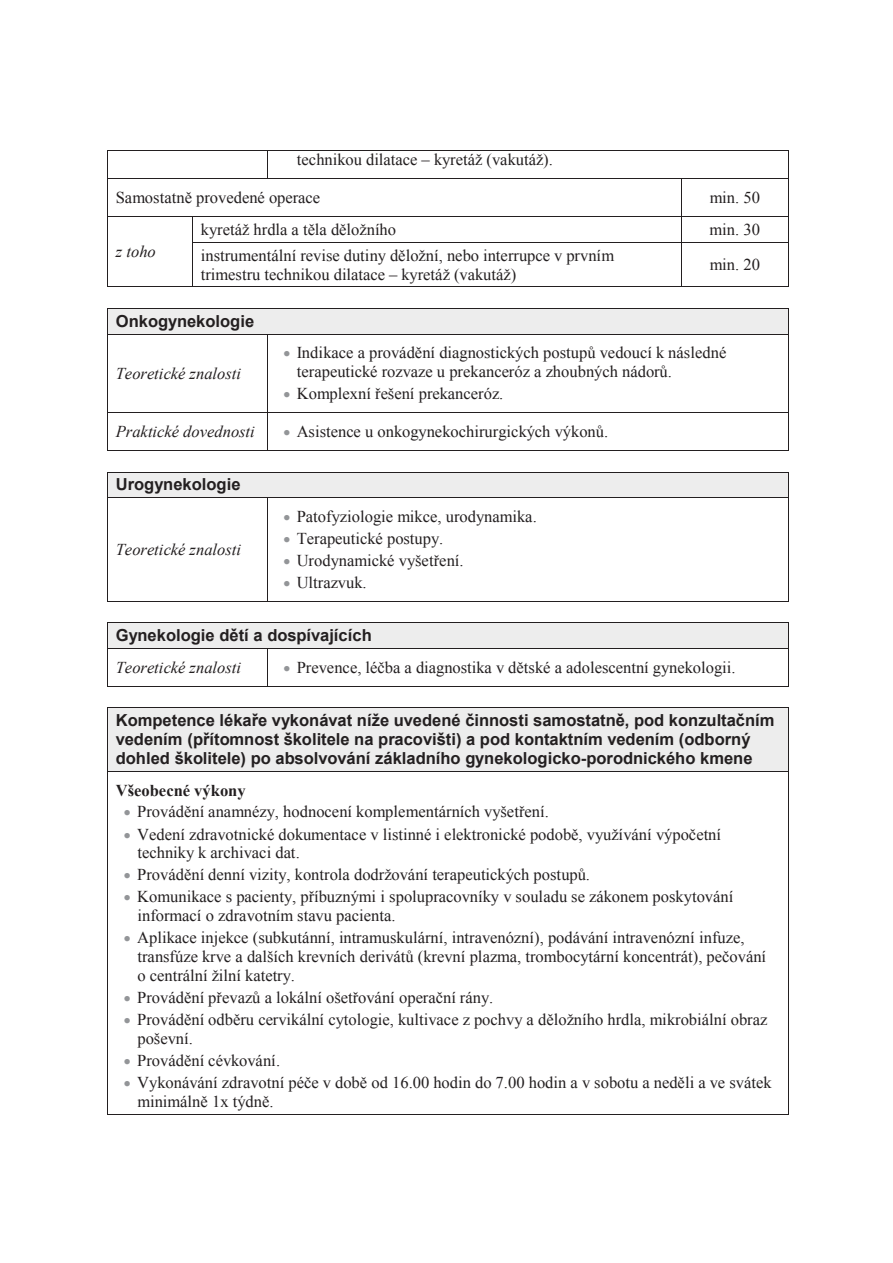
<style>
.page{position:relative;width:893px;height:1263px;background:#fff}
.page>*{position:absolute;margin:0;border:0;box-sizing:border-box;transform-origin:0 0}
.t1{font:16.5px/18.9px "Times New Roman";color:#231f20}
.t2{font:700 16.5px/18.9px "Arial";color:#231f20}
.t3{font:italic 16.5px "Times New Roman";color:#231f20}
.t4{font:700 16.5px "Times New Roman";color:#231f20}
.s1{color:#939598}
</style>
<div class="page">
<hr style="left:108px;top:150px;width:159px;height:1px;background:#231f20">
<hr style="left:268px;top:150px;width:520px;height:1px;background:#231f20">
<svg style="left:107px;top:150px;width:1px;height:29px"></svg>
<hr style="left:108px;top:178px;width:159px;height:1px;background:#231f20">
<svg style="left:267px;top:150px;width:1px;height:29px"></svg>
<hr style="left:268px;top:178px;width:414px;height:1px;background:#231f20">
<hr style="left:682px;top:178px;width:106px;height:1px;background:#231f20">
<svg style="left:788px;top:150px;width:1px;height:29px"></svg>
<hr style="left:107px;top:179px;width:1px;height:37px;background:#231f20">
<hr style="left:682px;top:179px;width:1px;height:37px;background:#231f20">
<hr style="left:788px;top:179px;width:1px;height:37px;background:#231f20">
<hr style="left:108px;top:216px;width:84px;height:1px;background:#231f20">
<hr style="left:193px;top:216px;width:489px;height:1px;background:#231f20">
<hr style="left:682px;top:216px;width:106px;height:1px;background:#231f20">
<svg style="left:107px;top:216px;width:1px;height:27px"></svg>
<svg style="left:192px;top:216px;width:1px;height:27px"></svg>
<hr style="left:193px;top:242px;width:489px;height:1px;background:#231f20">
<hr style="left:682px;top:242px;width:106px;height:1px;background:#231f20">
<svg style="left:788px;top:216px;width:1px;height:27px"></svg>
<hr style="left:107px;top:243px;width:1px;height:44px;background:#231f20">
<hr style="left:108px;top:287px;width:84px;height:1px;background:#231f20">
<hr style="left:192px;top:243px;width:1px;height:44px;background:#231f20">
<hr style="left:193px;top:287px;width:489px;height:1px;background:#231f20">
<hr style="left:682px;top:243px;width:1px;height:44px;background:#231f20">
<hr style="left:682px;top:287px;width:106px;height:1px;background:#231f20">
<hr style="left:788px;top:243px;width:1px;height:44px;background:#231f20">
<div style="left:108px;top:309px;width:680px;height:25px;background:#ededed"></div>
<hr style="left:108px;top:308px;width:680px;height:1px;background:#231f20">
<svg style="left:107px;top:308px;width:1px;height:26px"></svg>
<hr style="left:108px;top:334px;width:159px;height:1px;background:#231f20">
<hr style="left:268px;top:334px;width:520px;height:1px;background:#231f20">
<svg style="left:788px;top:308px;width:1px;height:26px"></svg>
<hr style="left:107px;top:334px;width:1px;height:78px;background:#231f20">
<hr style="left:267px;top:334px;width:1px;height:78px;background:#231f20">
<hr style="left:788px;top:334px;width:1px;height:78px;background:#231f20">
<hr style="left:108px;top:412px;width:159px;height:1px;background:#231f20">
<hr style="left:268px;top:412px;width:520px;height:1px;background:#231f20">
<hr style="left:107px;top:413px;width:1px;height:37px;background:#231f20">
<hr style="left:108px;top:450px;width:159px;height:1px;background:#231f20">
<hr style="left:267px;top:413px;width:1px;height:37px;background:#231f20">
<hr style="left:268px;top:450px;width:520px;height:1px;background:#231f20">
<hr style="left:788px;top:413px;width:1px;height:37px;background:#231f20">
<div style="left:108px;top:472px;width:680px;height:25px;background:#ededed"></div>
<hr style="left:108px;top:472px;width:680px;height:1px;background:#231f20">
<svg style="left:107px;top:472px;width:1px;height:26px"></svg>
<hr style="left:108px;top:497px;width:159px;height:1px;background:#231f20">
<hr style="left:268px;top:497px;width:520px;height:1px;background:#231f20">
<svg style="left:788px;top:472px;width:1px;height:26px"></svg>
<hr style="left:107px;top:498px;width:1px;height:103px;background:#231f20">
<hr style="left:108px;top:601px;width:159px;height:1px;background:#231f20">
<hr style="left:267px;top:498px;width:1px;height:103px;background:#231f20">
<hr style="left:268px;top:601px;width:520px;height:1px;background:#231f20">
<hr style="left:788px;top:498px;width:1px;height:103px;background:#231f20">
<div style="left:108px;top:623px;width:680px;height:25px;background:#ededed"></div>
<hr style="left:108px;top:622px;width:680px;height:1px;background:#231f20">
<svg style="left:107px;top:622px;width:1px;height:27px"></svg>
<hr style="left:108px;top:648px;width:159px;height:1px;background:#231f20">
<hr style="left:268px;top:648px;width:520px;height:1px;background:#231f20">
<svg style="left:788px;top:622px;width:1px;height:27px"></svg>
<hr style="left:107px;top:649px;width:1px;height:37px;background:#231f20">
<hr style="left:108px;top:686px;width:159px;height:1px;background:#231f20">
<hr style="left:267px;top:649px;width:1px;height:37px;background:#231f20">
<hr style="left:268px;top:686px;width:520px;height:1px;background:#231f20">
<hr style="left:788px;top:649px;width:1px;height:37px;background:#231f20">
<div style="left:108px;top:708px;width:680px;height:63px;background:#ededed"></div>
<hr style="left:108px;top:707px;width:680px;height:1px;background:#231f20">
<hr style="left:107px;top:708px;width:1px;height:63px;background:#231f20">
<hr style="left:788px;top:708px;width:1px;height:63px;background:#231f20">
<hr style="left:108px;top:771px;width:680px;height:1px;background:#231f20">
<hr style="left:107px;top:771px;width:1px;height:343px;background:#231f20">
<hr style="left:108px;top:1114px;width:680px;height:1px;background:#231f20">
<hr style="left:788px;top:771px;width:1px;height:343px;background:#231f20">
<p class="t1" style="left:297px;top:150px;width:258px">technikou dilatace – kyretáž (vakutáž).</p>
<p class="t1" style="left:116px;top:188px;width:206px">Samostatně provedené operace</p>
<p class="t1" style="left:710px;top:188px;width:52px">min. 50</p>
<p class="t3" style="left:116px;top:240px;width:42px">z toho</p>
<p class="t1" style="left:201px;top:219px;width:197px">kyretáž hrdla a těla děložního</p>
<p class="t1" style="left:710px;top:219px;width:52px">min. 30</p>
<p class="t1" style="left:201px;top:245px;width:415px">instrumentální revise dutiny děložní, nebo interrupce v prvním trimestru technikou dilatace – kyretáž (vakutáž)</p>
<p class="t1" style="left:710px;top:255px;width:52px">min. 20</p>
<p class="t2" style="left:116px;top:312px;width:140px">Onkogynekologie</p>
<p class="t3" style="left:116px;top:362px;width:127px">Teoretické znalosti</p>
<p class="t1" style="left:297px;top:343px;width:431px;text-indent:-14px"><span class="s1">•</span> Indikace a provádění diagnostických postupů vedoucí k následné terapeutické rozvaze u prekanceróz a zhoubných nádorů.</p>
<p class="t1" style="left:283px;top:384px;width:221px"><span class="s1">•</span> Komplexní řešení prekanceróz.</p>
<p class="t3" style="left:116px;top:420px;width:140px">Praktické dovednosti</p>
<p class="t1" style="left:283px;top:422px;width:326px"><span class="s1">•</span> Asistence u onkogynekochirurgických výkonů.</p>
<p class="t2" style="left:116px;top:475px;width:126px">Urogynekologie</p>
<p class="t3" style="left:116px;top:538px;width:127px">Teoretické znalosti</p>
<p class="t1" style="left:283px;top:506px;width:255px"><span class="s1">•</span> Patofyziologie mikce, urodynamika.</p>
<p class="t1" style="left:283px;top:528px;width:162px"><span class="s1">•</span> Terapeutické postupy.</p>
<p class="t1" style="left:283px;top:550px;width:182px"><span class="s1">•</span> Urodynamické vyšetření.</p>
<p class="t1" style="left:283px;top:572px;width:85px"><span class="s1">•</span> Ultrazvuk.</p>
<p class="t2" style="left:116px;top:626px;width:257px">Gynekologie dětí a dospívajících</p>
<p class="t3" style="left:116px;top:656px;width:127px">Teoretické znalosti</p>
<p class="t1" style="left:283px;top:657px;width:454px"><span class="s1">•</span> Prevence, léčba a diagnostika v dětské a adolescentní gynekologii.</p>
<p class="t2" style="left:116px;top:711px;width:660px">Kompetence lékaře vykonávat níže uvedené činnosti samostatně, pod konzultačním vedením (přítomnost školitele na pracovišti) a pod kontaktním vedením (odborný dohled školitele) po absolvování základního gynekologicko-porodnického kmene</p>
<p class="t4" style="left:116px;top:779px;width:131px">Všeobecné výkony</p>
<p class="t1" style="left:124px;top:802px;width:426px"><span class="s1">•</span> Provádění anamnézy, hodnocení komplementárních vyšetření.</p>
<p class="t1" style="left:137px;top:824px;width:585px;text-indent:-14px"><span class="s1">•</span> Vedení zdravotnické dokumentace v listinné i elektronické podobě, využívání výpočetní techniky k archivaci dat.</p>
<p class="t1" style="left:124px;top:865px;width:468px"><span class="s1">•</span> Provádění denní vizity, kontrola dodržování terapeutických postupů.</p>
<p class="t1" style="left:137px;top:887px;width:597px;text-indent:-14px"><span class="s1">•</span> Komunikace s pacienty, příbuznými i spolupracovníky v souladu se zákonem poskytování informací o zdravotním stavu pacienta.</p>
<p class="t1" style="left:137px;top:928px;width:630px;text-indent:-14px"><span class="s1">•</span> Aplikace injekce (subkutánní, intramuskulární, intravenózní), podávání intravenózní infuze, transfúze krve a dalších krevních derivátů (krevní plazma, trombocytární koncentrát), pečování o centrální žilní katetry.</p>
<p class="t1" style="left:124px;top:987px;width:371px"><span class="s1">•</span> Provádění převazů a lokální ošetřování operační rány.</p>
<p class="t1" style="left:137px;top:1010px;width:631px;text-indent:-14px"><span class="s1">•</span> Provádění odběru cervikální cytologie, kultivace z pochvy a děložního hrdla, mikrobiální obraz poševní.</p>
<p class="t1" style="left:124px;top:1050px;width:158px"><span class="s1">•</span> Provádění cévkování.</p>
<p class="t1" style="left:137px;top:1072px;width:636px;text-indent:-14px"><span class="s1">•</span> Vykonávání zdravotní péče v době od 16.00 hodin do 7.00 hodin a v sobotu a neděli a ve svátek minimálně 1x týdně.</p>
</div>
